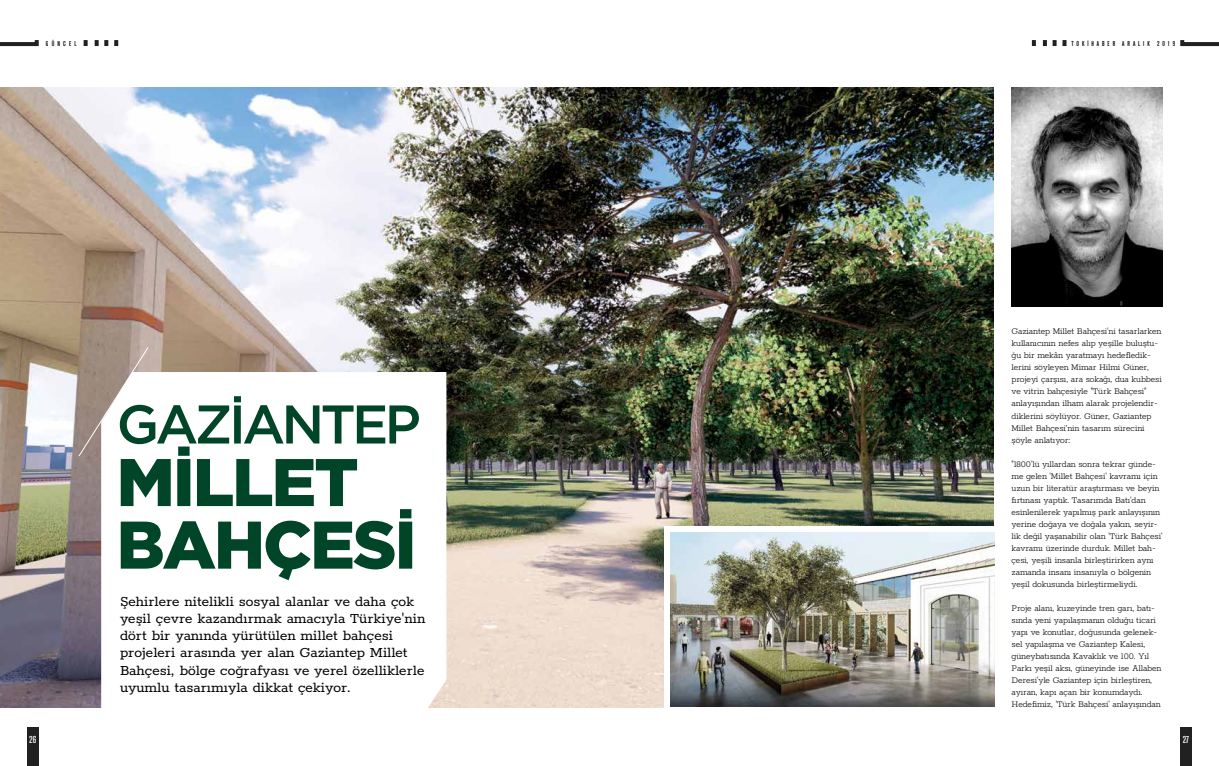
<style>
.page{position:relative;width:1219px;height:766px;background:#fff}
.page>*{position:absolute;margin:0;border:0;box-sizing:border-box;transform-origin:0 0}
.t1{font:900 67.2px/62.5px "Gotham";letter-spacing:-.03em;color:#004528}
.t2{font:500 54.3px "Gotham";letter-spacing:-.07em;color:#004528}
.t3{font:16px/17.2px "Rokkitt";color:#000}
.t4{font:300 10px/12px "Rokkitt";letter-spacing:-.01em;color:#000}
.t5{font:500 condensed 10px "Akzidenz Grotesk BE";color:#fff}
.t6{font:500 condensed 7px "Akzidenz Grotesk BE";letter-spacing:.42em;color:#000}
</style>
<div class="page">
<img style="left:0;top:88px;width:994px;height:619px">
<svg style="left:101px;top:372px;width:345px;height:336px"></svg>
<img style="left:1011px;top:88px;width:151px;height:218px">
<svg style="left:78px;top:346px;width:71px;height:111px"></svg>
<div style="left:664px;top:526px;width:330px;height:190px;background:#fff"></div>
<img style="left:671px;top:532px;width:323px;height:174px">
<svg style="left:0;top:40px;width:39px;height:7px"></svg>
<svg style="left:1180px;top:40px;width:39px;height:7px"></svg>
<svg style="left:84px;top:40px;width:4px;height:6px"></svg>
<svg style="left:95px;top:40px;width:13px;height:6px"></svg>
<svg style="left:114px;top:40px;width:4px;height:6px"></svg>
<svg style="left:1032px;top:40px;width:4px;height:6px"></svg>
<svg style="left:1043px;top:40px;width:4px;height:6px"></svg>
<svg style="left:1053px;top:40px;width:13px;height:6px"></svg>
<div style="left:1180px;top:727px;width:12px;height:38px;background:#212121"></div>
<div style="left:27px;top:727px;width:12px;height:38px;background:#212121"></div>
<p class="t6" style="left:46px;top:40px;width:32px">GÜNCEL</p>
<p class="t6" style="left:1071px;top:40px;width:106px">TOKİHABER ARALIK 2019</p>
<h2 class="t2" style="left:117px;top:388px;width:306px">GAZİANTEP</h2>
<h1 class="t1" style="left:117px;top:450px;width:302px">MİLLET<br>BAHÇESİ</h1>
<p class="t3" style="left:120px;top:591px;width:307px">Şehirlere nitelikli sosyal alanlar ve daha çok yeşil çevre kazandırmak amacıyla Türkiye'nin dört bir yanında yürütülen millet bahçesi projeleri arasında yer alan Gaziantep Millet Bahçesi, bölge coğrafyası ve yerel özelliklerle uyumlu tasarımıyla dikkat çekiyor.</p>
<p class="t4" style="left:1011px;top:324px;width:152px">Gaziantep Millet Bahçesi'ni tasarlarken kullanıcının nefes alıp yeşille buluştu&shy;ğu bir mekân yaratmayı hedefledik&shy;lerini söyleyen Mimar Hilmi Güner, projeyi çarşısı, ara sokağı, dua kubbesi ve vitrin bahçesiyle "Türk Bahçesi" anlayışından ilham alarak projelendir&shy;diklerini söylüyor. Güner, Gaziantep Millet Bahçesi’nin tasarım sürecini şöyle anlatıyor:</p>
<p class="t4" style="left:1011px;top:456px;width:152px">"1800'lü yıllardan sonra tekrar günde&shy;me gelen 'Millet Bahçesi' kavramı için uzun bir literatür araştırması ve beyin fırtınası yaptık. Tasarımda Batı'dan esinlenilerek yapılmış park anlayışının yerine doğaya ve doğala yakın, seyir&shy;lik değil yaşanabilir olan 'Türk Bahçesi' kavramı üzerinde durduk. Millet bah&shy;çesi, yeşili insanla birleştirirken aynı zamanda insanı insanıyla o bölgenin yeşil dokusunda birleştirmeliydi.</p>
<p class="t4" style="left:1011px;top:600px;width:152px">Proje alanı, kuzeyinde tren garı, batı&shy;sında yeni yapılaşmanın olduğu ticari yapı ve konutlar, doğusunda gelenek&shy;sel yapılaşma ve Gaziantep Kalesi, güneybatısında Kavaklık ve 100. Yıl Parkı yeşil aksı, güneyinde ise Allaben Deresi'yle Gaziantep için birleştiren, ayıran, kapı açan bir konumdaydı.<br>Hedefimiz, 'Türk Bahçesi' anlayışından</p>
<p class="t5" style="left:29px;top:734px;width:9px">26</p>
<p class="t5" style="left:1183px;top:734px;width:8px">27</p>
</div>
